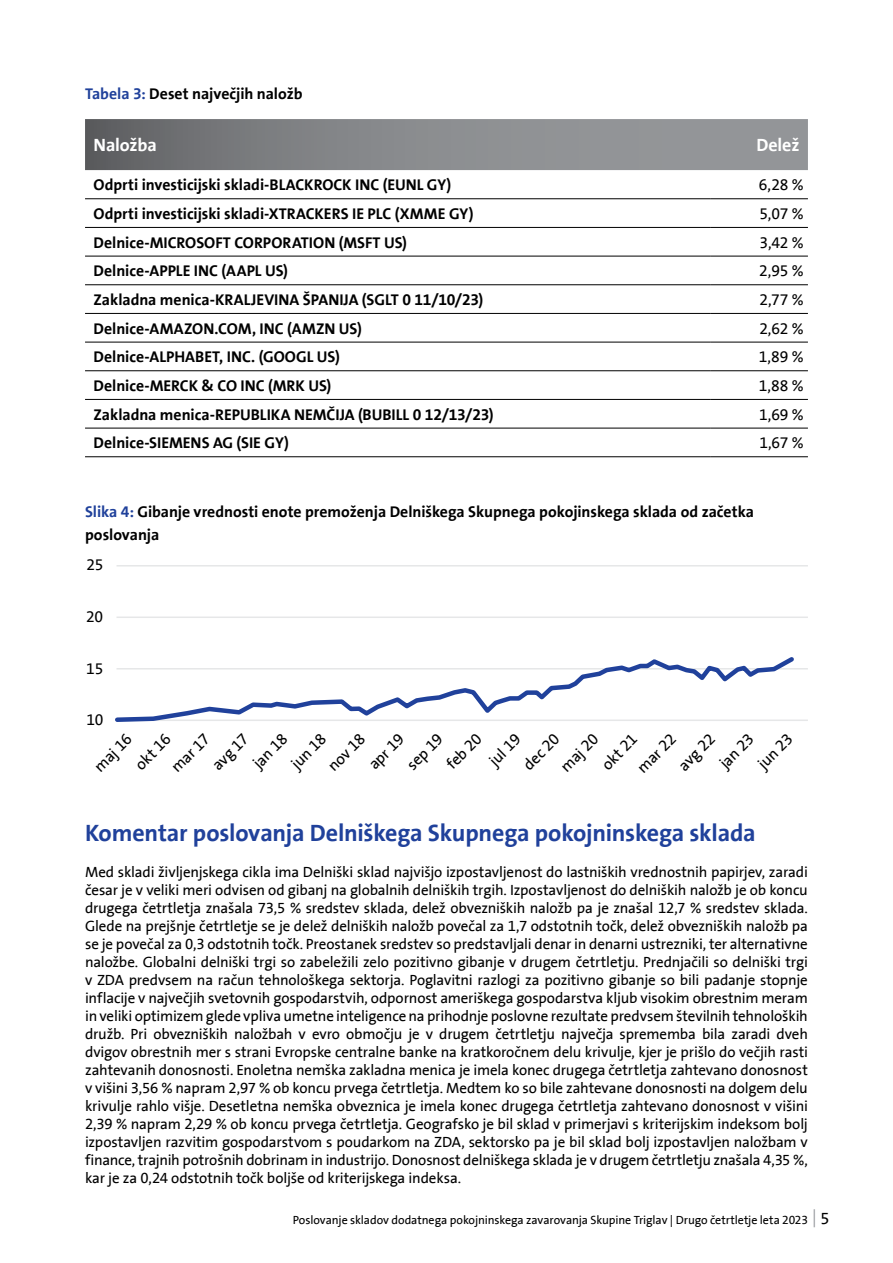
<style>
.page{position:relative;width:893px;height:1263px;background:#fff}
.page>*{position:absolute;margin:0;border:0;box-sizing:border-box;transform-origin:0 0}
.t1{font:700 24px "Triglav The Sans";letter-spacing:-.01em;color:#20419b}
.t2{font:700 18px "Triglav The Sans";letter-spacing:-.01em;color:#fff}
.t3{font:700 15.75px/22.5px "Triglav The Sans";color:#000}
.t4{font:15.75px "Triglav The Sans";letter-spacing:-.02em;color:#000}
.t5{font:15px/18px "Triglav The Sans";letter-spacing:-.01em;color:#000;text-align:justify}
.t6{font:12px "Triglav The Sans";letter-spacing:-.01em;color:#000}
.s1{color:#20419b}
.s2{font-size:16.5px}
</style>
<div class="page">
<svg style="left:814px;top:1209px;width:1px;height:18px"></svg>
<svg style="left:85px;top:119px;width:723px;height:51px;background:#848689"></svg>
<hr style="left:85px;top:198px;width:625px;height:1px;background:#000">
<hr style="left:710px;top:198px;width:98px;height:1px;background:#000">
<hr style="left:85px;top:227px;width:625px;height:1px;background:#000">
<hr style="left:710px;top:227px;width:98px;height:1px;background:#000">
<hr style="left:85px;top:256px;width:625px;height:1px;background:#000">
<hr style="left:710px;top:256px;width:98px;height:1px;background:#000">
<hr style="left:85px;top:284px;width:625px;height:1px;background:#000">
<hr style="left:710px;top:284px;width:98px;height:1px;background:#000">
<hr style="left:85px;top:313px;width:625px;height:1px;background:#000">
<hr style="left:710px;top:313px;width:98px;height:1px;background:#000">
<hr style="left:85px;top:342px;width:625px;height:1px;background:#000">
<hr style="left:710px;top:342px;width:98px;height:1px;background:#000">
<hr style="left:85px;top:370px;width:625px;height:1px;background:#000">
<hr style="left:710px;top:370px;width:98px;height:1px;background:#000">
<hr style="left:85px;top:399px;width:625px;height:1px;background:#000">
<hr style="left:710px;top:399px;width:98px;height:1px;background:#000">
<hr style="left:85px;top:428px;width:625px;height:1px;background:#000">
<hr style="left:710px;top:428px;width:98px;height:1px;background:#000">
<hr style="left:85px;top:456px;width:625px;height:1px;background:#000">
<hr style="left:710px;top:456px;width:98px;height:1px;background:#000">
<hr style="left:117px;top:565px;width:691px;height:1px;background:#e6e7e8">
<hr style="left:117px;top:616px;width:691px;height:2px;background:#e6e7e8">
<hr style="left:117px;top:668px;width:691px;height:1px;background:#e6e7e8">
<hr style="left:117px;top:719px;width:691px;height:2px;background:#e6e7e8">
<svg style="left:115px;top:657px;width:683px;height:65px"></svg>
<p class="t3" style="left:85px;top:82px;width:219px"><span class="s1">Tabela 3:</span> Deset največjih naložb</p>
<p class="t2" style="left:94px;top:135px;width:65px">Naložba</p>
<p class="t2" style="left:756px;top:135px;width:45px">Delež</p>
<p class="t3" style="left:94px;top:174px;width:359px">Odprti investicijski skladi-BLACKROCK INC (EUNL GY)</p>
<p class="t4" style="left:759px;top:176px;width:46px">6,28 %</p>
<p class="t3" style="left:94px;top:203px;width:381px">Odprti investicijski skladi-XTRACKERS IE PLC (XMME GY)</p>
<p class="t4" style="left:760px;top:205px;width:46px">5,07 %</p>
<p class="t3" style="left:94px;top:231px;width:315px">Delnice-MICROSOFT CORPORATION (MSFT US)</p>
<p class="t4" style="left:760px;top:234px;width:46px">3,42 %</p>
<p class="t3" style="left:94px;top:260px;width:196px">Delnice-APPLE INC (AAPL US)</p>
<p class="t4" style="left:759px;top:262px;width:46px">2,95 %</p>
<p class="t3" style="left:94px;top:289px;width:391px">Zakladna menica-KRALJEVINA ŠPANIJA (SGLT 0 11/10/23)</p>
<p class="t4" style="left:759px;top:291px;width:46px">2,77 %</p>
<p class="t3" style="left:94px;top:317px;width:270px">Delnice-AMAZON.COM, INC (AMZN US)</p>
<p class="t4" style="left:759px;top:320px;width:46px">2,62 %</p>
<p class="t3" style="left:94px;top:346px;width:248px">Delnice-ALPHABET, INC. (GOOGL US)</p>
<p class="t4" style="left:759px;top:348px;width:46px">1,89 %</p>
<p class="t3" style="left:94px;top:375px;width:239px">Delnice-MERCK &amp; CO INC (MRK US)</p>
<p class="t4" style="left:759px;top:377px;width:46px">1,88 %</p>
<p class="t3" style="left:94px;top:403px;width:402px">Zakladna menica-REPUBLIKA NEMČIJA (BUBILL 0 12/13/23)</p>
<p class="t4" style="left:759px;top:406px;width:46px">1,69 %</p>
<p class="t3" style="left:94px;top:432px;width:197px">Delnice-SIEMENS AG (SIE GY)</p>
<p class="t4" style="left:759px;top:434px;width:46px">1,67 %</p>
<p class="t3" style="left:85px;top:501px;width:670px"><span class="s1">Slika 4:</span> Gibanje vrednosti enote premoženja Delniškega Skupnega pokojinskega sklada od začetka poslovanja</p>
<p class="t4" style="left:86px;top:556px;width:18px">25</p>
<p class="t4" style="left:86px;top:608px;width:19px">20</p>
<p class="t4" style="left:86px;top:660px;width:19px">15</p>
<p class="t4" style="left:86px;top:711px;width:18px">10</p>
<p class="t4" style="left:91px;top:763px;width:48px;rotate:-45deg">maj 16</p>
<p class="t4" style="left:132px;top:761px;width:44px;rotate:-45deg">okt 16</p>
<p class="t4" style="left:168px;top:764px;width:49px;rotate:-45deg">mar 17</p>
<p class="t4" style="left:209px;top:761px;width:46px;rotate:-45deg">avg 17</p>
<p class="t4" style="left:249px;top:760px;width:43px;rotate:-45deg">jan 18</p>
<p class="t4" style="left:288px;top:760px;width:44px;rotate:-45deg">jun 18</p>
<p class="t4" style="left:324px;top:763px;width:47px;rotate:-45deg">nov 18</p>
<p class="t4" style="left:365px;top:760px;width:44px;rotate:-45deg">apr 19</p>
<p class="t4" style="left:403px;top:761px;width:45px;rotate:-45deg">sep 19</p>
<p class="t4" style="left:486px;top:757px;width:39px;rotate:-45deg">jul 19</p>
<p class="t4" style="left:443px;top:760px;width:44px;rotate:-45deg">feb 20</p>
<p class="t4" style="left:520px;top:761px;width:46px;rotate:-45deg">dec 20</p>
<p class="t4" style="left:557px;top:763px;width:48px;rotate:-45deg">maj 20</p>
<p class="t4" style="left:598px;top:761px;width:44px;rotate:-45deg">okt 21</p>
<p class="t4" style="left:634px;top:764px;width:49px;rotate:-45deg">mar 22</p>
<p class="t4" style="left:675px;top:762px;width:46px;rotate:-45deg">avg 22</p>
<p class="t4" style="left:716px;top:759px;width:43px;rotate:-45deg">jan 23</p>
<p class="t4" style="left:754px;top:760px;width:44px;rotate:-45deg">jun 23</p>
<h1 class="t1" style="left:85px;top:819px;width:672px">Komentar poslovanja Delniškega Skupnega pokojninskega sklada</h1>
<p class="t5" style="left:85px;top:863px;width:724px">Med skladi življenjskega cikla ima Delniški sklad najvišjo izpostavljenost do lastniških vrednostnih papirjev, zaradi česar je v veliki meri odvisen od gibanj na globalnih delniških trgih. Izpostavljenost do delniških naložb je ob koncu drugega četrtletja znašala 73,5 % sredstev sklada, delež obvezniških naložb pa je znašal 12,7 % sredstev sklada.<br>Glede na prejšnje četrtletje se je delež delniških naložb povečal za 1,7 odstotnih točk, delež obvezniških naložb pa se je povečal za 0,3 odstotnih točk. Preostanek sredstev so predstavljali denar in denarni ustrezniki, ter alternativne naložbe. Globalni delniški trgi so zabeležili zelo pozitivno gibanje v drugem četrtletju. Prednjačili so delniški trgi v ZDA predvsem na račun tehnološkega sektorja. Poglavitni razlogi za pozitivno gibanje so bili padanje stopnje inflacije v največjih svetovnih gospodarstvih, odpornost ameriškega gospodarstva kljub visokim obrestnim meram in veliki optimizem glede vpliva umetne inteligence na prihodnje poslovne rezultate predvsem številnih tehnoloških družb. Pri obvezniških naložbah v evro območju je v drugem četrtletju največja sprememba bila zaradi dveh dvigov obrestnih mer s strani Evropske centralne banke na kratkoročnem delu krivulje, kjer je prišlo do večjih rasti zahtevanih donosnosti. Enoletna nemška zakladna menica je imela konec drugega četrtletja zahtevano donosnost v višini 3,56 % napram 2,97 % ob koncu prvega četrtletja. Medtem ko so bile zahtevane donosnosti na dolgem delu krivulje rahlo višje. Desetletna nemška obveznica je imela konec drugega četrtletja zahtevano donosnost v višini 2,39 % napram 2,29 % ob koncu prvega četrtletja. Geografsko je bil sklad v primerjavi s kriterijskim indeksom bolj izpostavljen razvitim gospodarstvom s poudarkom na ZDA, sektorsko pa je bil sklad bolj izpostavljen naložbam v finance, trajnih potrošnih dobrinam in industrijo. Donosnost delniškega sklada je v drugem četrtletju znašala 4,35 %, kar je za 0,24 odstotnih točk boljše od kriterijskega indeksa.</p>
<p class="t6" style="left:293px;top:1213px;width:538px">Poslovanje skladov dodatnega pokojninskega zavarovanja Skupine Triglav | Drugo četrtletje leta 2023 <span class="s2">5</span></p>
</div>
